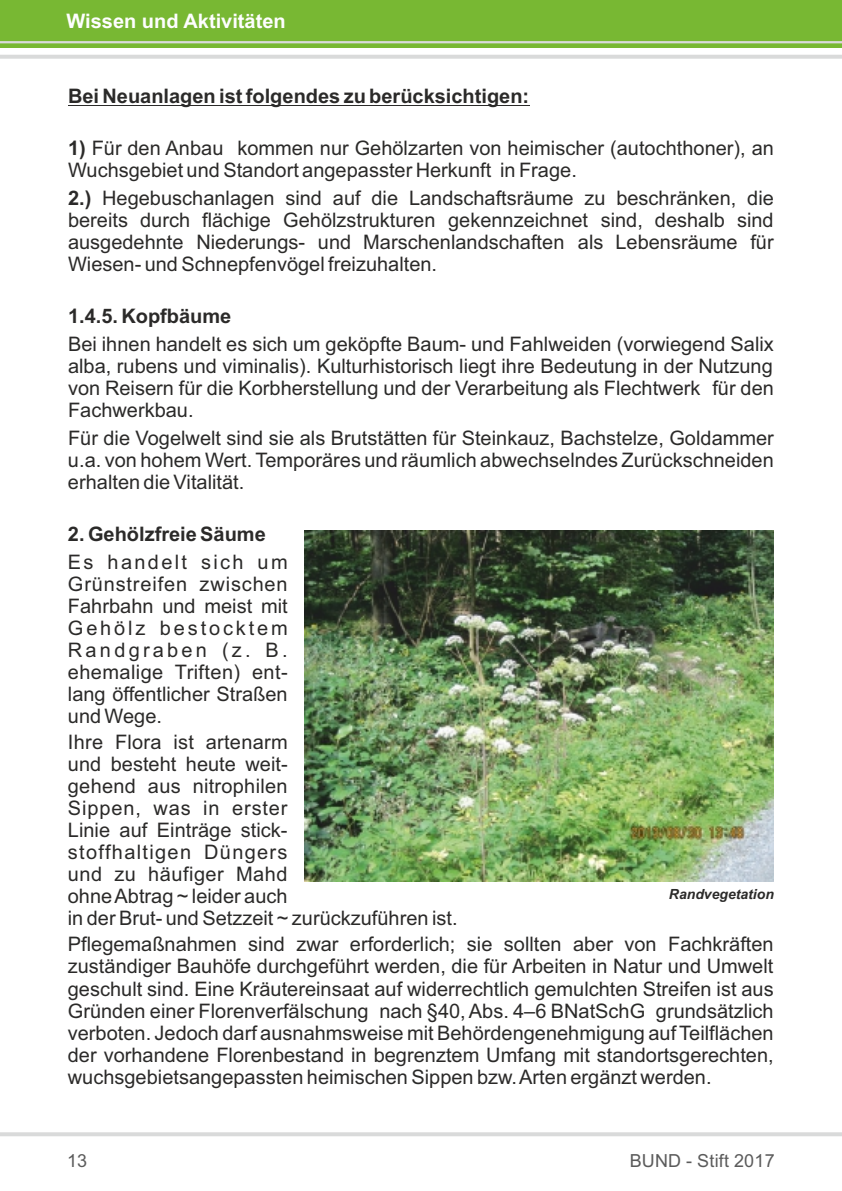
<style>
.page{position:relative;width:842px;height:1191px;background:#fff}
.page>*{position:absolute;margin:0;border:0;box-sizing:border-box;transform-origin:0 0}
.t1{font:20px/22px "Arial";color:#2b2a29;text-align:justify}
.t2{font:700 20px "Arial";color:#2b2a29}
.t3{font:700 20px "Arial";color:#fefefe}
.t4{font:18px "Arial";letter-spacing:.01em;color:#5b5b5b}
.t5{font:italic 700 14px "Arial";color:#2b2a29}
.s1{font-weight:700}
</style>
<div class="page">
<div style="left:0;top:0;width:842px;height:48px;background:#78b833"></div>
<hr style="left:0;top:41px;width:842px;height:2px;background:#d9dada">
<hr style="left:0;top:55px;width:842px;height:4px;background:#d9dada">
<hr style="left:0;top:1132px;width:842px;height:4px;background:#d9dada">
<img style="left:305px;top:530px;width:469px;height:352px">
<hr style="left:68px;top:105px;width:461px;height:1px;background:#2b2a29">
<p class="t3" style="left:67px;top:14px;width:221px">Wissen und Aktivitäten</p>
<p class="t2" style="left:68px;top:89px;width:463px">Bei Neuanlagen ist folgendes zu berücksichtigen:</p>
<p class="t1" style="left:68px;top:139px;width:707px"><span class="s1">1)</span> Für den Anbau kommen nur Gehölzarten von heimischer (autochthoner), an<br>Wuchsgebiet und Standort angepasster Herkunft in Frage.</p>
<p class="t1" style="left:68px;top:189px;width:707px"><span class="s1">2.)</span> Hegebuschanlagen sind auf die Landschaftsräume zu beschränken, die bereits durch flächige Gehölzstrukturen gekennzeichnet sind, deshalb sind ausgedehnte Niederungs- und Marschenlandschaften als Lebensräume für Wiesen- und Schnepfenvögel freizuhalten.</p>
<p class="t2" style="left:68px;top:309px;width:165px">1.4.5. Kopfbäume</p>
<p class="t1" style="left:68px;top:335px;width:707px">Bei ihnen handelt es sich um geköpfte Baum- und Fahlweiden (vorwiegend Salix alba, rubens und viminalis). Kulturhistorisch liegt ihre Bedeutung in der Nutzung von Reisern für die Korbherstellung und der Verarbeitung als Flechtwerk für den Fachwerkbau.</p>
<p class="t1" style="left:68px;top:429px;width:707px">Für die Vogelwelt sind sie als Brutstätten für Steinkauz, Bachstelze, Goldammer u.a. von hohem Wert. Temporäres und räumlich abwechselndes Zurückschneiden erhalten die Vitalität.</p>
<p class="t2" style="left:68px;top:527px;width:199px">2. Gehölzfreie Säume</p>
<p class="t1" style="left:68px;top:553px;width:221px">Es handelt sich um Grünstreifen zwischen Fahrbahn und meist mit Gehölz bestocktem Randgraben (z. B. ehemalige Triften) ent&shy;lang öffentlicher Straßen und Wege.</p>
<p class="t1" style="left:68px;top:733px;width:391px;text-align:left">Ihre Flora ist artenarm<br>und besteht heute weit-<br>gehend aus nitrophilen<br>Sippen, was in erster<br>Linie auf Einträge stick-<br>stoffhaltigen Düngers<br>und zu häufiger Mahd<br>ohne Abtrag ~ leider auch<br>in der Brut- und Setzzeit ~ zurückzuführen ist.</p>
<p class="t1" style="left:68px;top:935px;width:707px">Pflegemaßnahmen sind zwar erforderlich; sie sollten aber von Fachkräften zuständiger Bauhöfe durchgeführt werden, die für Arbeiten in Natur und Umwelt geschult sind. Eine Kräutereinsaat auf widerrechtlich gemulchten Streifen ist aus Gründen einer Florenverfälschung nach §40, Abs. 4–6 BNatSchG grundsätzlich verboten. Jedoch darf ausnahmsweise mit Behördengenehmigung auf Teilflächen der vorhandene Florenbestand in begrenztem Umfang mit standortsgerechten, wuchsgebietsangepassten heimischen Sippen bzw. Arten ergänzt werden.</p>
<p class="t5" style="left:669px;top:888px;width:107px">Randvegetation</p>
<p class="t4" style="left:67px;top:1153px;width:22px">13</p>
<p class="t4" style="left:630px;top:1153px;width:147px">BUND - Stift 2017</p>
</div>
